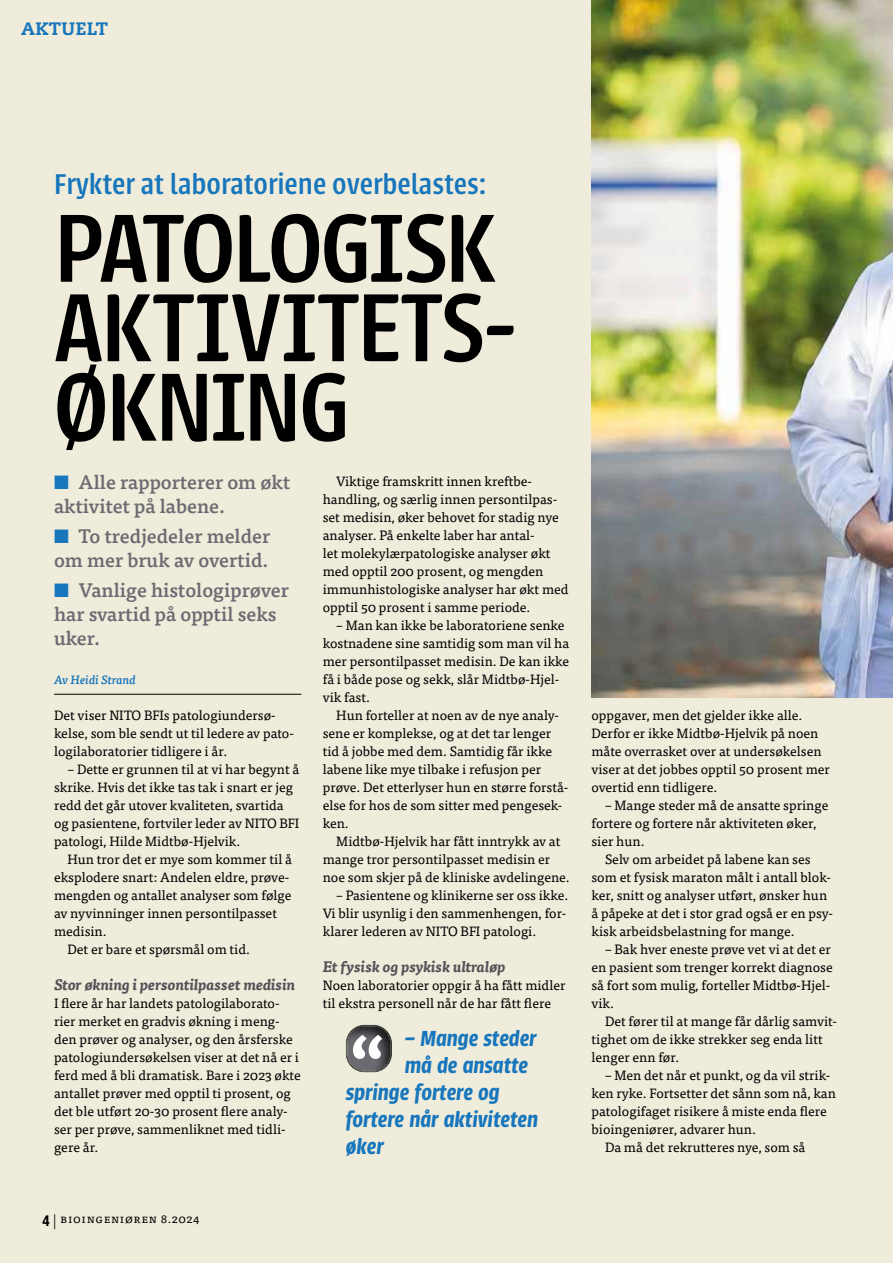
<style>
.page{position:relative;width:893px;height:1263px;background:#efecdb}
.page>*{position:absolute;margin:0;border:0;box-sizing:border-box;transform-origin:0 0}
.t1{font:500 106.5px/79.5px "Urbana";letter-spacing:-.02em;color:#000}
.t2{font:500 31.5px "Urbana";color:#1776bc}
.t3{font:italic 600 24px "Urbana";color:#1776bc}
.t4{font:500 19.5px/24px "Tisa Pro";color:#6b6a71}
.t5{font:800 18px "Caecilia LT Std";letter-spacing:.02em;color:#1776bc}
.t6{font:italic 700 15px "Tisa Pro";color:#545158}
.t7{font:13.5px/18px "Tisa Pro";color:#000}
.t8{font:12px "Tisa Pro";letter-spacing:.05em;color:#000}
.t9{font:italic 500 12px "Tisa Pro";color:#1776bc}
.s1{color:#1776bc}
.s2{font-family:"Helvetica Neue LT Pro";font-weight:700;font-stretch:condensed;font-size:15px}
.s3{font-family:"Helvetica Neue LT Pro";font-weight:300;font-size:15px}
</style>
<div class="page">
<hr style="left:54px;top:694px;width:247px;height:1px;background:#000">
<img style="left:591px;top:0;width:302px;height:697px">
<div style="left:343px;top:1023px;width:50px;height:51px;background:#000;opacity:.75"></div>
<svg style="left:346px;top:1025px;width:46px;height:47px"></svg>
<h3 class="t5" style="left:21px;top:18px;width:88px">AKTUELT</h3>
<h2 class="t2" style="left:54px;top:167px;width:434px">Frykter at laboratoriene overbelastes:</h2>
<h1 class="t1" style="left:54px;top:210px;width:457px">PATOLOGISK<br>AKTIVITETS-<br>ØKNING</h1>
<h3 class="t4" style="left:54px;top:469px;width:238px"><span class="s1">■</span> Alle rapporterer om økt aktivitet på labene.</h3>
<h3 class="t4" style="left:54px;top:523px;width:218px"><span class="s1">■</span> To tredjedeler melder om mer bruk av overtid.</h3>
<h3 class="t4" style="left:54px;top:577px;width:237px"><span class="s1">■</span> Vanlige histologiprøver har svartid på opptil seks uker.</h3>
<p class="t9" style="left:54px;top:671px;width:83px">Av Heidi Strand</p>
<p class="t7" style="left:54px;top:705px;width:240px">Det viser NITO BFIs patologiundersø&shy;kelse, som ble sendt ut til ledere av pato&shy;logilaboratorier tidligere i år.</p>
<p class="t7" style="left:54px;top:759px;width:247px;text-indent:14px">– Dette er grunnen til at vi har begynt å skrike. Hvis det ikke tas tak i snart er jeg redd det går utover kvaliteten, svartida og pasientene, fortviler leder av NITO BFI patologi, Hilde Midtbø-Hjelvik.</p>
<p class="t7" style="left:67px;top:849px;width:226px">Hun tror det er mye som kommer til å</p>
<p class="t7" style="left:54px;top:867px;width:236px">eksplodere snart: Andelen eldre, prøve-</p>
<p class="t7" style="left:54px;top:885px;width:239px">mengden og antallet analyser som følge</p>
<p class="t7" style="left:54px;top:903px;width:225px">av nyvinninger innen persontilpasset</p>
<p class="t7" style="left:54px;top:921px;width:54px">medisin.</p>
<p class="t7" style="left:67px;top:939px;width:184px">Det er bare et spørsmål om tid.</p>
<p class="t6" style="left:54px;top:973px;width:243px">Stor økning i persontilpasset medisin</p>
<p class="t7" style="left:54px;top:993px;width:248px">I flere år har landets patologilaborato&shy;rier merket en gradvis økning i meng&shy;den prøver og analyser, og den årsferske patologiundersøkelsen viser at det nå er i ferd med å bli dramatisk. Bare i 2023 økte antallet prøver med opptil ti prosent, og det ble utført 20-30 prosent flere analy&shy;ser per prøve, sammenliknet med tidli&shy;gere år.</p>
<p class="t7" style="left:323px;top:471px;width:247px;text-indent:14px">Viktige framskritt innen kreftbe&shy;handling, og særlig innen persontilpas&shy;set medisin, øker behovet for stadig nye analyser. På enkelte laber har antal-<br>let molekylærpatologiske analyser økt med opptil 200 prosent, og mengden immunhistologiske analyser har økt med opptil 50 prosent i samme periode.</p>
<p class="t7" style="left:323px;top:615px;width:248px;text-indent:13px">– Man kan ikke be laboratoriene senke kostnadene sine samtidig som man vil ha mer persontilpasset medisin. De kan ikke få i både pose og sekk, slår Midtbø-Hjel&shy;vik fast.</p>
<p class="t7" style="left:323px;top:705px;width:246px;text-indent:14px">Hun forteller at noen av de nye analy&shy;sene er komplekse, og at det tar lenger tid å jobbe med dem. Samtidig får ikke labene like mye tilbake i refusjon per prøve. Det etterlyser hun en større forstå&shy;else for hos de som sitter med pengesek&shy;ken.</p>
<p class="t7" style="left:323px;top:831px;width:249px;text-indent:14px">Midtbø-Hjelvik har fått inntrykk av at mange tror persontilpasset medisin er noe som skjer på de kliniske avdelingene.</p>
<p class="t7" style="left:323px;top:885px;width:247px;text-indent:14px">– Pasientene og klinikerne ser oss ikke.<br>Vi blir usynlig i den sammenhengen, for&shy;klarer lederen av NITO BFI patologi.</p>
<p class="t6" style="left:323px;top:955px;width:184px">Et fysisk og psykisk ultraløp</p>
<p class="t7" style="left:323px;top:975px;width:244px">Noen laboratorier oppgir å ha fått midler til ekstra personell når de har fått flere</p>
<h3 class="t3" style="left:405px;top:1025px;width:133px">– Mange steder</h3>
<h3 class="t3" style="left:405px;top:1052px;width:125px">må de ansatte</h3>
<h3 class="t3" style="left:346px;top:1079px;width:155px">springe fortere og</h3>
<h3 class="t3" style="left:346px;top:1106px;width:194px">fortere når aktiviteten</h3>
<h3 class="t3" style="left:346px;top:1133px;width:39px">øker</h3>
<p class="t7" style="left:591px;top:705px;width:240px">oppgaver, men det gjelder ikke alle.<br>Derfor er ikke Midtbø-Hjelvik på noen måte overrasket over at undersøkelsen viser at det jobbes opptil 50 prosent mer overtid enn tidligere.</p>
<p class="t7" style="left:591px;top:795px;width:238px;text-indent:14px">– Mange steder må de ansatte springe fortere og fortere når aktiviteten øker, sier hun.</p>
<p class="t7" style="left:591px;top:849px;width:242px;text-indent:14px">Selv om arbeidet på labene kan ses som et fysisk maraton målt i antall blok&shy;ker, snitt og analyser utført, ønsker hun å påpeke at det i stor grad også er en psy&shy;kisk arbeidsbelastning for mange.</p>
<p class="t7" style="left:591px;top:939px;width:243px;text-indent:14px">– Bak hver eneste prøve vet vi at det er en pasient som trenger korrekt diagnose så fort som mulig, forteller Midtbø-Hjel&shy;vik.</p>
<p class="t7" style="left:591px;top:1011px;width:246px;text-indent:14px">Det fører til at mange får dårlig samvit&shy;tighet om de ikke strekker seg enda litt lenger enn før.</p>
<p class="t7" style="left:605px;top:1065px;width:225px">– Men det når et punkt, og da vil strik-</p>
<p class="t7" style="left:591px;top:1083px;width:246px">ken ryke. Fortsetter det sånn som nå, kan</p>
<p class="t7" style="left:591px;top:1101px;width:237px">patologifaget risikere å miste enda flere</p>
<p class="t7" style="left:591px;top:1119px;width:166px">bioingeniører, advarer hun.</p>
<p class="t7" style="left:605px;top:1137px;width:202px">Da må det rekrutteres nye, som så</p>
<p class="t8" style="left:43px;top:1209px;width:158px"><span class="s2">4</span> <span class="s3">|</span> Bioingeniøren 8.2024</p>
</div>
